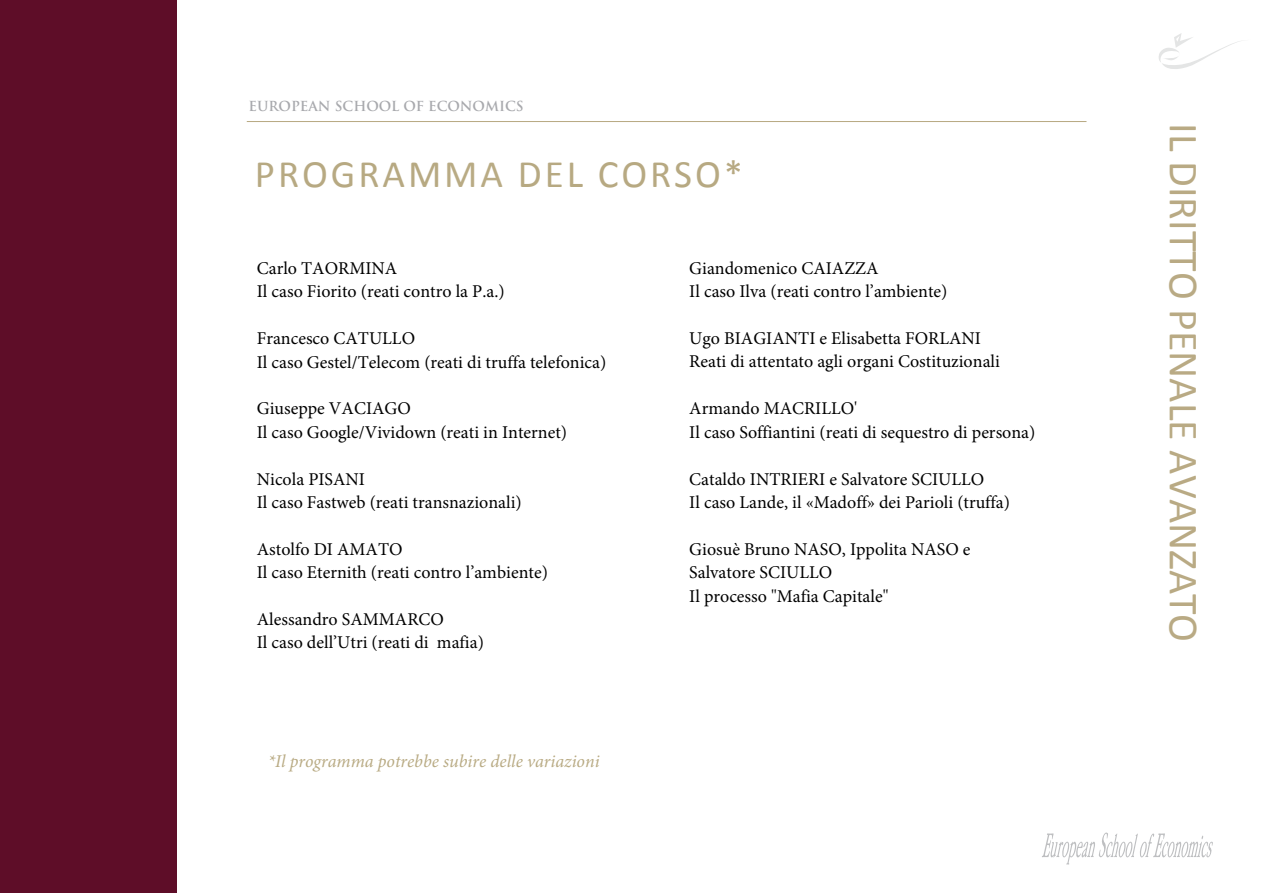
<style>
.page{position:relative;width:1263px;height:893px;background:#fff}
.page>*{position:absolute;margin:0;border:0;box-sizing:border-box;transform-origin:0 0}
.t1{font:42px "Calibri";color:#b9aa84}
.t2{font:39px "Calibri";letter-spacing:.075em;color:#b7a982}
.t3{font:18px/23.2px "Minion Pro";color:#000}
.t4{font:italic 18px "Minion Pro";color:#b9ab84}
.t5{font:700 13.5px "Trajan Pro";color:#a8a9ad}
.s1{color:#b9ab84}
</style>
<div class="page">
<svg style="left:1159px;top:33px;width:81px;height:36px"></svg>
<div style="left:0;top:0;width:176px;height:893px;background:#5e0d28"></div>
<svg style="left:1042px;top:832px;width:171px;height:32px"></svg>
<hr style="left:247px;top:121px;width:839px;height:1px;background:#b7a982">
<p class="t5" style="left:248px;top:98px;width:277px">EUROPEAN SCHOOL OF ECONOMICS</p>
<h2 class="t2" style="left:255px;top:146px;width:490px">PROGRAM<span class="s1">MA</span> DEL CORSO*</h2>
<p class="t3" style="left:257px;top:257px;width:249px">Carlo TAORMINA<br>Il caso Fiorito (reati contro la P.a.)</p>
<p class="t3" style="left:257px;top:327px;width:351px">Francesco CATULLO<br>Il caso Gestel/Telecom (reati di truffa telefonica)</p>
<p class="t3" style="left:257px;top:397px;width:312px">Giuseppe VACIAGO<br>Il caso Google/Vividown (reati in Internet)</p>
<p class="t3" style="left:257px;top:467px;width:266px">Nicola PISANI<br>Il caso Fastweb (reati transnazionali)</p>
<p class="t3" style="left:257px;top:538px;width:293px">Astolfo DI AMATO<br>Il caso Eternith (reati contro l’ambiente)</p>
<p class="t3" style="left:257px;top:608px;width:229px">Alessandro SAMMARCO<br>Il caso dell’Utri (reati di mafia)</p>
<p class="t4" style="left:268px;top:749px;width:333px">*Il programma potrebbe subire delle variazioni</p>
<p class="t3" style="left:689px;top:257px;width:260px">Giandomenico CAIAZZA<br>Il caso Ilva (reati contro l’ambiente)</p>
<p class="t3" style="left:689px;top:327px;width:312px">Ugo BIAGIANTI e Elisabetta FORLANI<br>Reati di attentato agli organi Costituzionali</p>
<p class="t3" style="left:689px;top:397px;width:348px">Armando MACRILLO'<br>Il caso Soffiantini (reati di sequestro di persona)</p>
<p class="t3" style="left:689px;top:467px;width:322px">Cataldo INTRIERI e Salvatore SCIULLO<br>Il caso Lande, il «Madoff» dei Parioli (truffa)</p>
<p class="t3" style="left:689px;top:537px;width:283px">Giosuè Bruno NASO, Ippolita NASO e<br>Salvatore SCIULLO<br>Il processo "Mafia Capitale"</p>
<h1 class="t1" style="left:1213px;top:123px;width:520px;rotate:90deg">IL DIRITTO PENALE AVANZATO</h1>
</div>
